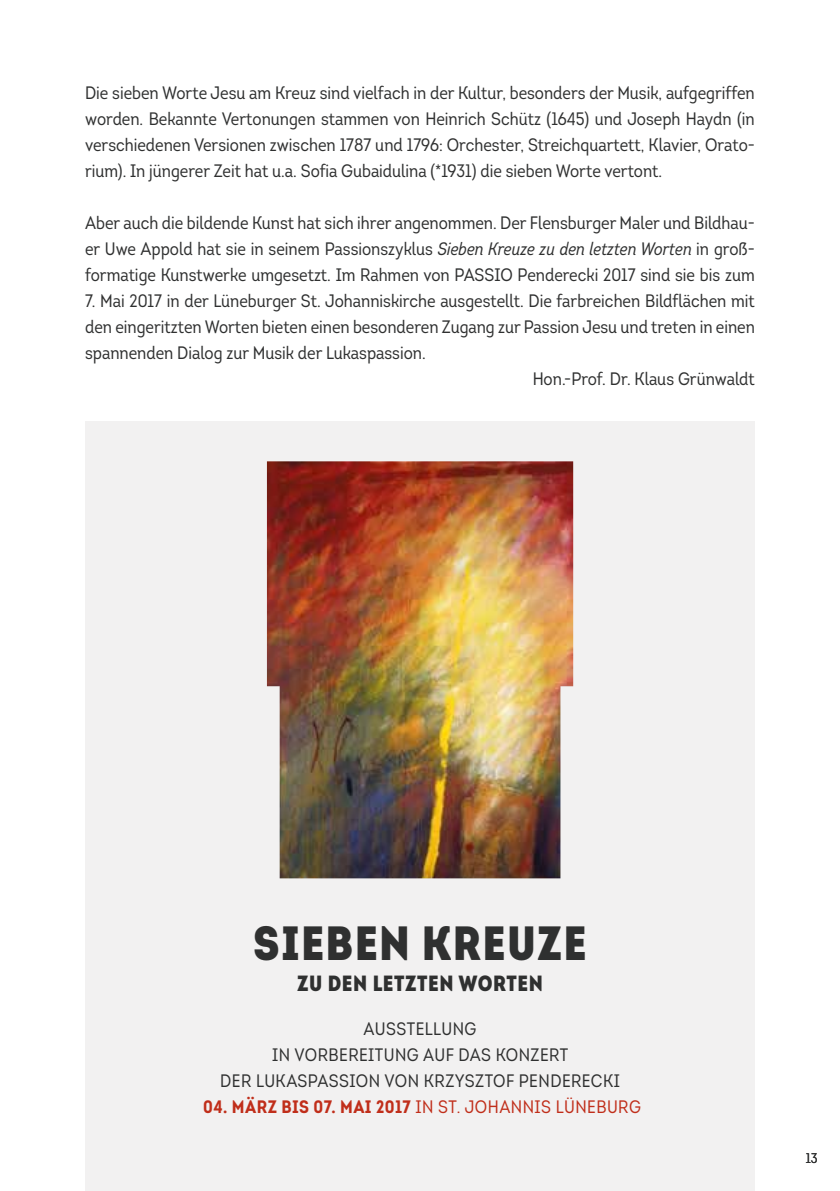
<style>
.page{position:relative;width:840px;height:1191px;background:#fff}
.page>*{position:absolute;margin:0;border:0;box-sizing:border-box;transform-origin:0 0}
.t1{font:48px "Intro Cond Black Free";letter-spacing:.025em;color:#2f3030}
.t2{font:22px "Intro Cond Black Free";letter-spacing:.025em;color:#2f3030}
.t3{font:18px/26px "Intro Cond";color:#2f3030;text-align:justify}
.t4{font:18px/26px "Intro Cond Regular Caps";letter-spacing:.025em;color:#2f3030;text-align:center}
.t5{font:18px "Intro Cond Regular Caps";letter-spacing:.025em;color:#c02e1a}
.t6{font:14px "Intro Cond";color:#2f3030}
.s1{font-style:italic}
.s2{font-family:"Intro Cond Bold Caps"}
</style>
<div class="page">
<div style="left:85px;top:421px;width:669px;height:770px;background:#f2f1f1"></div>
<img style="left:267px;top:461px;width:306px;height:417px">
<p class="t3" style="left:85px;top:79px;width:671px">Die sieben Worte Jesu am Kreuz sind vielfach in der Kultur, besonders der Musik, aufgegriffen worden. Bekannte Vertonungen stammen von Heinrich Schütz (1645) und Joseph Haydn (in verschiedenen Versionen zwischen 1787 und 1796: Orchester, Streichquartett, Klavier, Orato&shy;rium). In jüngerer Zeit hat u.a. Sofia Gubaidulina (*1931) die sieben Worte vertont.</p>
<p class="t3" style="left:85px;top:209px;width:671px">Aber auch die bildende Kunst hat sich ihrer angenommen. Der Flensburger Maler und Bildhau&shy;er Uwe Appold hat sie in seinem Passionszyklus <span class="s1">Sieben Kreuze zu den letzten Worten</span> in groß&shy;formatige Kunstwerke umgesetzt. Im Rahmen von PASSIO Penderecki 2017 sind sie bis zum</p>
<p class="t3" style="left:85px;top:287px;width:670px">7. Mai 2017 in der Lüneburger St. Johanniskirche ausgestellt. Die farbreichen Bildflächen mit</p>
<p class="t3" style="left:85px;top:313px;width:671px">den eingeritzten Worten bieten einen besonderen Zugang zur Passion Jesu und treten in einen</p>
<p class="t3" style="left:85px;top:339px;width:342px">spannenden Dialog zur Musik der Lukaspassion.</p>
<p class="t3" style="left:532px;top:365px;width:223px">Hon.-Prof. Dr. Klaus Grünwaldt</p>
<h1 class="t1" style="left:253px;top:910px;width:335px">SIEBEN KREUZE</h1>
<p class="t2" style="left:297px;top:968px;width:247px">ZU DEN LETZTEN WORTEN</p>
<p class="t4" style="left:220px;top:1015px;width:401px">AUSSTELLUNG<br>IN VORBEREITUNG AUF DAS KONZERT<br>DER LUKASPASSION VON KRZYSZTOF PENDERECKI</p>
<p class="t5" style="left:203px;top:1095px;width:439px"><span class="s2">04. MÄRZ BIS 07. MAI 2017</span> IN ST. JOHANNIS LÜNEBURG</p>
<p class="t6" style="left:805px;top:1149px;width:13px">13</p>
</div>
